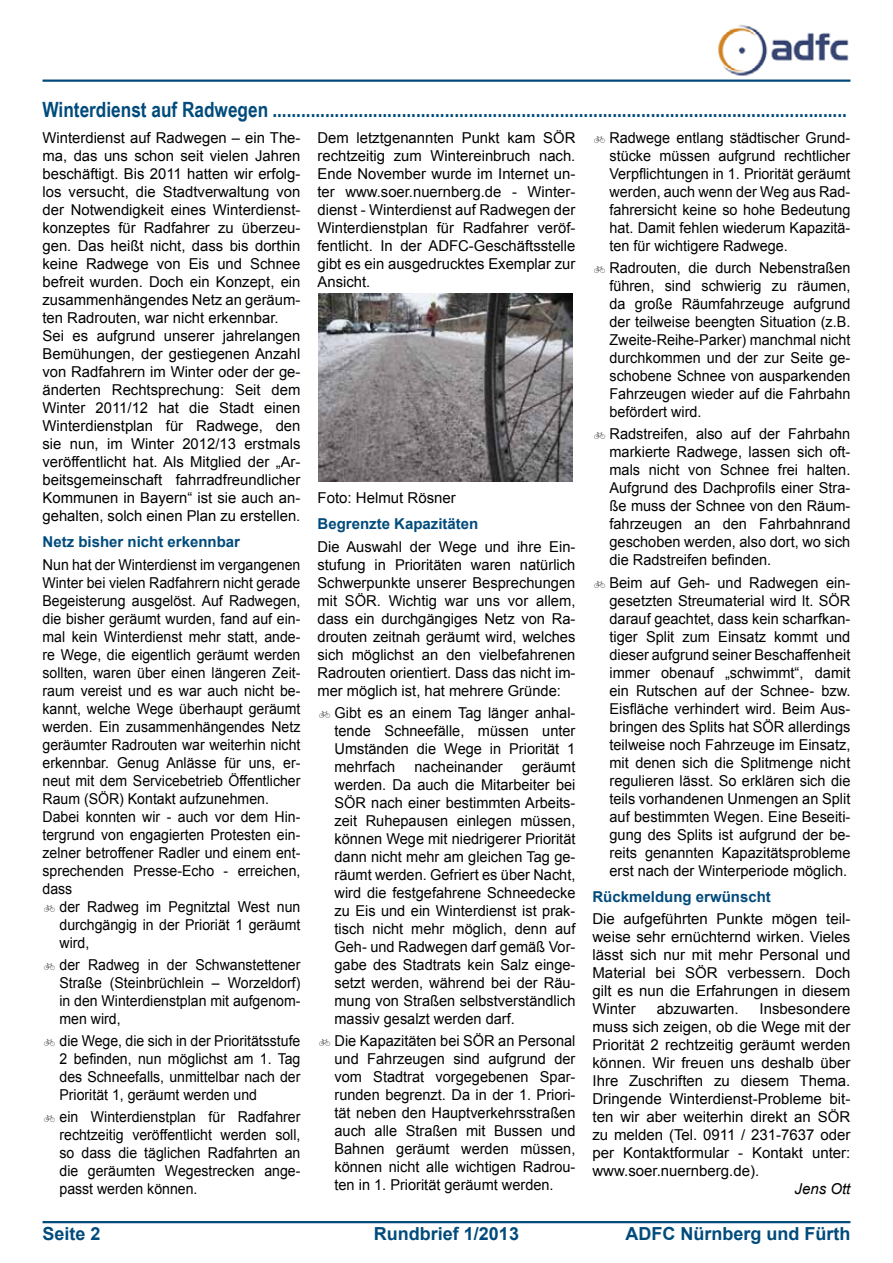
<style>
.page{position:relative;width:893px;height:1263px;background:#fff}
.page>*{position:absolute;margin:0;border:0;box-sizing:border-box;transform-origin:0 0}
.t1{font:700 21px "Arial Narrow";color:#004b7c}
.t2{font:700 18px "Arial";color:#004b7c}
.t3{font:15px/18px "Arial";color:#000;text-align:justify}
.t4{font:15px/18px "Arial";color:#000;text-align:justify;scale:.96 1}
.t5{font:15px/18px "Arial";color:#000;text-align:justify;scale:.94 1}
.t6{font:700 15px "Arial";color:#004b7c}
.t7{font:italic 15px "Arial";color:#000}
</style>
<div class="page">
<hr style="left:43px;top:1221px;width:807px;height:2px;background:#004b7c">
<hr style="left:43px;top:80px;width:807px;height:2px;background:#004b7c">
<img style="left:718px;top:25px;width:131px;height:51px">
<img style="left:319px;top:293px;width:254px;height:189px">
<h1 class="t1" style="left:43px;top:94px;width:806px">Winterdienst auf Radwegen ........................................................................................................................</h1>
<p class="t3" style="left:43px;top:129px;width:259px;text-align:left">Winterdienst auf Radwegen – ein The&shy;ma, das uns schon seit vielen Jahren beschäftigt. Bis 2011 hatten wir erfolg&shy;los versucht, die Stadtverwaltung von der Notwendigkeit eines Winterdienst&shy;konzeptes für Radfahrer zu überzeu&shy;gen. Das heißt nicht, dass bis dorthin keine Radwege von Eis und Schnee befreit wurden. Doch ein Konzept, ein zusammenhängendes Netz an geräum&shy;ten Radrouten, war nicht erkennbar.<br>Sei es aufgrund unserer jahrelangen Bemühungen, der gestiegenen Anzahl von Radfahrern im Winter oder der ge&shy;änderten Rechtsprechung: Seit dem Winter 2011/12 hat die Stadt einen Winterdienstplan für Radwege, den sie nun, im Winter 2012/13 erstmals veröffentlicht hat. Als Mitglied der „Ar&shy;beitsgemeinschaft fahrradfreundlicher Kommunen in Bayern“ ist sie auch an&shy;gehalten, solch einen Plan zu erstellen.</p>
<p class="t6" style="left:43px;top:532px;width:199px">Netz bisher nicht erkennbar</p>
<p class="t3" style="left:43px;top:555px;width:259px;text-align:left">Nun hat der Winterdienst im vergangenen Winter bei vielen Radfahrern nicht gerade Begeisterung ausgelöst. Auf Radwegen, die bisher geräumt wurden, fand auf ein&shy;mal kein Winterdienst mehr statt, ande&shy;re Wege, die eigentlich geräumt werden sollten, waren über einen längeren Zeit&shy;raum vereist und es war auch nicht be&shy;kannt, welche Wege überhaupt geräumt werden. Ein zusammenhängendes Netz geräumter Radrouten war weiterhin nicht erkennbar. Genug Anlässe für uns, er&shy;neut mit dem Servicebetrieb Öffentlicher Raum (SÖR) Kontakt aufzunehmen.<br>Dabei konnten wir - auch vor dem Hin&shy;tergrund von engagierten Protesten ein&shy;zelner betroffener Radler und einem ent&shy;sprechenden Presse-Echo - erreichen, dass</p>
<p class="t5" style="left:60px;top:897px;width:258px">der Radweg im Pegnitztal West nun durchgängig in der Prioriät 1 geräumt wird,</p>
<p class="t5" style="left:60px;top:956px;width:258px">der Radweg in der Schwanstettener Straße (Steinbrüchlein – Worzeldorf) in den Winterdienstplan mit aufgenom&shy;men wird,</p>
<p class="t5" style="left:60px;top:1032px;width:258px">die Wege, die sich in der Prioritätsstufe 2 befinden, nun möglichst am 1. Tag des Schneefalls, unmittelbar nach der Priorität 1, geräumt werden und</p>
<p class="t5" style="left:60px;top:1108px;width:258px">ein Winterdienstplan für Radfahrer rechtzeitig veröffentlicht werden soll, so dass die täglichen Radfahrten an die geräumten Wegestrecken ange&shy;passt werden können.</p>
<p class="t3" style="left:317px;top:129px;width:259px">Dem letztgenannten Punkt kam SÖR rechtzeitig zum Wintereinbruch nach.<br>Ende November wurde im Internet un&shy;ter www.soer.nuernberg.de - Winter&shy;dienst - Winterdienst auf Radwegen der Winterdienstplan für Radfahrer veröf&shy;fentlicht. In der ADFC-Geschäftsstelle gibt es ein ausgedrucktes Exemplar zur Ansicht.</p>
<p class="t3" style="left:317px;top:489px;width:140px">Foto: Helmut Rösner</p>
<p class="t6" style="left:317px;top:514px;width:162px">Begrenzte Kapazitäten</p>
<p class="t3" style="left:317px;top:537px;width:259px">Die Auswahl der Wege und ihre Ein&shy;stufung in Prioritäten waren natürlich Schwerpunkte unserer Besprechungen mit SÖR. Wichtig war uns vor allem, dass ein durchgängiges Netz von Ra&shy;drouten zeitnah geräumt wird, welches sich möglichst an den vielbefahrenen Radrouten orientiert. Dass das nicht im&shy;mer möglich ist, hat mehrere Gründe:</p>
<p class="t3" style="left:334px;top:704px;width:242px">Gibt es an einem Tag länger anhal&shy;tende Schneefälle, müssen unter Umständen die Wege in Priorität 1 mehrfach</p>
<p class="t3" style="left:334px;top:758px;width:242px;text-indent:188px">geräumt werden. Da auch die Mitarbeiter bei SÖR nach einer bestimmten Arbeits&shy;zeit Ruhepausen einlegen müssen, können Wege mit niedrigerer Priorität dann nicht mehr am gleichen Tag ge&shy;räumt werden. Gefriert es über Nacht, wird die festgefahrene Schneedecke zu Eis und ein Winterdienst ist prak&shy;tisch nicht mehr möglich, denn auf Geh- und Radwegen darf gemäß Vor&shy;gabe des Stadtrats kein Salz einge&shy;setzt werden, während bei der Räu&shy;mung von Straßen selbstverständlich massiv gesalzt werden darf.</p>
<p class="t3" style="left:334px;top:1032px;width:242px">Die Kapazitäten bei SÖR an Personal und Fahrzeugen sind aufgrund der vom Stadtrat vorgegebenen Spar&shy;runden begrenzt. Da in der 1. Priori&shy;tät neben den Hauptverkehrsstraßen auch alle Straßen mit Bussen und Bahnen geräumt werden müssen, können nicht alle wichtigen Radrou&shy;ten in 1. Priorität geräumt werden.</p>
<p class="t3" style="left:414px;top:758px;width:90px">nacheinander</p>
<p class="t4" style="left:609px;top:129px;width:252px">Radwege entlang städtischer Grund&shy;stücke müssen aufgrund rechtlicher Verpflichtungen in 1. Priorität geräumt werden, auch wenn der Weg aus Rad&shy;fahrersicht keine so hohe Bedeutung hat. Damit fehlen wiederum Kapazitä&shy;ten für wichtigere Radwege.</p>
<p class="t4" style="left:609px;top:259px;width:252px">Radrouten, die durch Nebenstraßen führen, sind schwierig zu räumen, da große Räumfahrzeuge aufgrund der teilweise beengten Situation (z.B.<br>Zweite-Reihe-Parker) manchmal nicht durchkommen und der zur Seite ge&shy;schobene Schnee von ausparkenden Fahrzeugen wieder auf die Fahrbahn befördert wird.</p>
<p class="t3" style="left:609px;top:425px;width:242px">Radstreifen, also auf der Fahrbahn markierte Radwege, lassen sich oft&shy;mals nicht von Schnee frei halten.<br>Aufgrund des Dachprofils einer Stra&shy;ße muss der Schnee von den Räum&shy;fahrzeugen an den Fahrbahnrand geschoben werden, also dort, wo sich die Radstreifen befinden.</p>
<p class="t3" style="left:609px;top:573px;width:242px">Beim auf Geh- und Radwegen ein&shy;gesetzten Streumaterial wird lt. SÖR darauf geachtet, dass kein scharfkan&shy;tiger Split zum Einsatz kommt und dieser aufgrund seiner Beschaffenheit immer obenauf „schwimmt“, damit ein Rutschen auf der Schnee- bzw.<br>Eisfläche verhindert wird. Beim Aus&shy;bringen des Splits hat SÖR allerdings teilweise noch Fahrzeuge im Einsatz, mit denen sich die Splitmenge nicht regulieren lässt. So erklären sich die teils vorhandenen Unmengen an Split auf bestimmten Wegen. Eine Beseiti&shy;gung des Splits ist aufgrund der be&shy;reits genannten Kapazitätsprobleme erst nach der Winterperiode möglich.</p>
<p class="t6" style="left:592px;top:887px;width:180px">Rückmeldung erwünscht</p>
<p class="t3" style="left:592px;top:910px;width:259px">Die aufgeführten Punkte mögen teil&shy;weise sehr ernüchternd wirken. Vieles lässt sich nur mit mehr Personal und Material bei SÖR verbessern. Doch gilt es nun die Erfahrungen in diesem Winter</p>
<p class="t3" style="left:592px;top:1000px;width:259px;text-indent:167px">Insbesondere muss sich zeigen, ob die Wege mit der Priorität 2 rechtzeitig geräumt werden können. Wir freuen uns deshalb über Ihre Zuschriften zu diesem Thema.<br>Dringende Winterdienst-Probleme bit&shy;ten wir aber weiterhin direkt an SÖR zu melden (Tel. 0911 / 231-7637 oder per Kontaktformular - Kontakt unter: www.soer.nuernberg.de).</p>
<p class="t7" style="left:795px;top:1179px;width:57px">Jens Ott</p>
<p class="t3" style="left:657px;top:1000px;width:83px">abzuwarten.</p>
<p class="t2" style="left:43px;top:1222px;width:60px">Seite 2</p>
<p class="t2" style="left:374px;top:1222px;width:147px">Rundbrief 1/2013</p>
<p class="t2" style="left:625px;top:1222px;width:226px">ADFC Nürnberg und Fürth</p>
</div>
